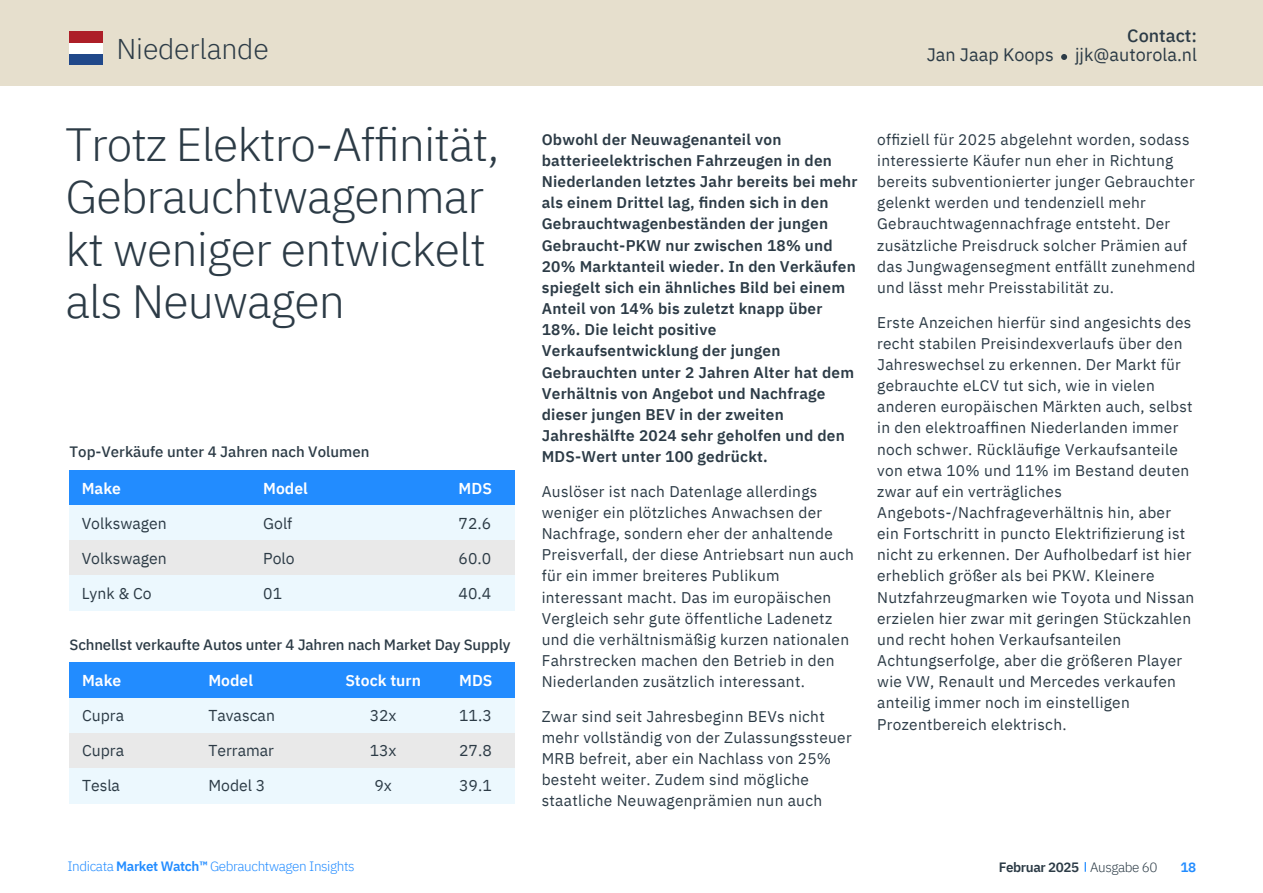
<style>
.page{position:relative;width:1263px;height:893px;background:#fff}
.page>*{position:absolute;margin:0;border:0;box-sizing:border-box;transform-origin:0 0}
.t1{font:300 46.5px/52.5px "IBM Plex Sans";letter-spacing:-.02em;color:#2c3b46}
.t2{font:300 28.5px "IBM Plex Sans";letter-spacing:-.01em;color:#2c3b46}
.t3{font:18px "IBM Plex Sans";color:#2c3b46}
.t4{font:500 18px "IBM Plex Sans";color:#2c3b46}
.t5{font:15.75px "IBM Plex Sans";color:#2c3b46}
.t6{font:600 15.75px "IBM Plex Sans";color:#fff}
.t7{font:15.45px/21.1px "IBM Plex Sans";letter-spacing:.02em;color:#2c3b46}
.t8{font:600 15.45px/21.1px "IBM Plex Sans";letter-spacing:.015em;color:#2c3b46}
.t9{font:500 15px "IBM Plex Sans";letter-spacing:-.01em;color:#2c3b46}
.t10{font:300 13.5px "IBM Plex Sans";letter-spacing:-.03em;color:#228cff}
.t11{font:600 13.5px "IBM Plex Sans";letter-spacing:-.03em;color:#2c3b46}
.t12{font:600 13.5px "IBM Plex Sans";color:#228cff}
.s1{font-weight:600}
.s2{font-weight:300}
</style>
<div class="page">
<div style="left:69px;top:470px;width:446px;height:35px;background:#228cff"></div>
<div style="left:69px;top:505px;width:446px;height:35px;background:#ecf8fe"></div>
<div style="left:69px;top:540px;width:446px;height:36px;background:#e9e9e9"></div>
<div style="left:69px;top:576px;width:446px;height:35px;background:#ecf8fe"></div>
<div style="left:69px;top:663px;width:446px;height:35px;background:#228cff"></div>
<div style="left:69px;top:698px;width:446px;height:35px;background:#ecf8fe"></div>
<div style="left:69px;top:733px;width:446px;height:35px;background:#e9e9e9"></div>
<div style="left:69px;top:768px;width:446px;height:35px;background:#ecf8fe"></div>
<div style="left:0;top:0;width:1263px;height:85px;background:#e6dfcd"></div>
<svg style="left:1061px;top:54px;width:6px;height:6px"></svg>
<div style="left:69px;top:43px;width:33px;height:11px;background:#fff"></div>
<div style="left:69px;top:54px;width:33px;height:11px;background:#20488a"></div>
<div style="left:69px;top:32px;width:33px;height:11px;background:#ad1f28"></div>
<h2 class="t2" style="left:117px;top:34px;width:154px">Niederlande</h2>
<h1 class="t1" style="left:66px;top:114px;width:435px">Trotz Elektro-Affinität,<br>Gebrauchtwagenmar kt weniger entwickelt als Neuwagen</h1>
<p class="t9" style="left:70px;top:445px;width:301px">Top-Verk‰ufe unter 4 Jahren nach Volumen</p>
<p class="t6" style="left:82px;top:479px;width:41px">Make</p>
<p class="t5" style="left:82px;top:511px;width:87px">Volkswagen</p>
<p class="t5" style="left:82px;top:546px;width:87px">Volkswagen</p>
<p class="t5" style="left:82px;top:581px;width:71px">Lynk &amp; Co</p>
<p class="t6" style="left:263px;top:479px;width:46px">Model</p>
<p class="t5" style="left:263px;top:514px;width:31px">Golf</p>
<p class="t5" style="left:263px;top:549px;width:33px">Polo</p>
<p class="t5" style="left:263px;top:584px;width:20px">01</p>
<p class="t6" style="left:459px;top:479px;width:35px">MDS</p>
<p class="t5" style="left:459px;top:514px;width:34px">72.6</p>
<p class="t5" style="left:459px;top:549px;width:34px">60.0</p>
<p class="t5" style="left:459px;top:584px;width:34px">40.4</p>
<p class="t9" style="left:70px;top:638px;width:442px">Schnellst verkaufte Autos unter 4 Jahren nach Market Day Supply</p>
<p class="t6" style="left:82px;top:672px;width:41px">Make</p>
<p class="t5" style="left:82px;top:706px;width:44px">Cupra</p>
<p class="t5" style="left:82px;top:741px;width:44px">Cupra</p>
<p class="t5" style="left:82px;top:776px;width:40px">Tesla</p>
<p class="t6" style="left:208px;top:672px;width:46px">Model</p>
<p class="t5" style="left:208px;top:706px;width:68px">Tavascan</p>
<p class="t5" style="left:208px;top:741px;width:67px">Terramar</p>
<p class="t5" style="left:208px;top:776px;width:58px">Model 3</p>
<p class="t6" style="left:345px;top:672px;width:77px">Stock turn</p>
<p class="t5" style="left:370px;top:706px;width:28px">32x</p>
<p class="t5" style="left:370px;top:741px;width:28px">13x</p>
<p class="t5" style="left:374px;top:773px;width:19px">9x</p>
<p class="t6" style="left:459px;top:672px;width:35px">MDS</p>
<p class="t5" style="left:459px;top:706px;width:34px">11.3</p>
<p class="t5" style="left:459px;top:741px;width:34px">27.8</p>
<p class="t5" style="left:459px;top:773px;width:34px">39.1</p>
<p class="t4" style="left:1127px;top:28px;width:71px">Contact:</p>
<p class="t3" style="left:927px;top:44px;width:272px">Jan Jaap Koops jjk@autorola.nl</p>
<p class="t8" style="left:542px;top:129px;width:317px">Obwohl der Neuwagenanteil von batterieelektrischen Fahrzeugen in den Niederlanden letztes Jahr bereits bei mehr als einem Drittel lag, finden sich in den Gebrauchtwagenbest‰nden der jungen Gebraucht-PKW nur zwischen 18% und 20% Marktanteil wieder. In den Verk‰ufen spiegelt sich ein ‰hnliches Bild bei einem Anteil von 14% bis zuletzt knapp ¸ber 18%. Die leicht positive Verkaufsentwicklung der jungen Gebrauchten unter 2 Jahren Alter hat dem Verh‰ltnis von Angebot und Nachfrage dieser jungen BEV in der zweiten Jahresh‰lfte 2024 sehr geholfen und den MDS-Wert unter 100 gedr¸ckt.</p>
<p class="t7" style="left:542px;top:479px;width:314px">Auslöser ist nach Datenlage allerdings weniger ein plötzliches Anwachsen der Nachfrage, sondern eher der anhaltende Preisverfall, der diese Antriebsart nun auch f¸r ein immer breiteres Publikum interessant macht. Das im europ‰ischen Vergleich sehr gute öffentliche Ladenetz und die verhältnismäßig kurzen nationalen Fahrstrecken machen den Betrieb in den Niederlanden zus‰tzlich interessant.</p>
<p class="t7" style="left:542px;top:704px;width:311px">Zwar sind seit Jahresbeginn BEVs nicht mehr vollst‰ndig von der Zulassungssteuer MRB befreit, aber ein Nachlass von 25% besteht weiter. Zudem sind mögliche staatliche Neuwagenpr‰mien nun auch</p>
<p class="t7" style="left:877px;top:128px;width:320px">offiziell für 2025 abgelehnt worden, sodass interessierte K‰ufer nun eher in Richtung bereits subventionierter junger Gebrauchter gelenkt werden und tendenziell mehr Gebrauchtwagennachfrage entsteht. Der zus‰tzliche Preisdruck solcher Pr‰mien auf das Jungwagensegment entf‰llt zunehmend und l‰sst mehr Preisstabilit‰t zu.</p>
<p class="t7" style="left:877px;top:311px;width:319px">Erste Anzeichen hierf¸r sind angesichts des recht stabilen Preisindexverlaufs ¸ber den Jahreswechsel zu erkennen. Der Markt f¸r gebrauchte eLCV tut sich, wie in vielen anderen europ‰ischen M‰rkten auch, selbst in den elektroaffinen Niederlanden immer noch schwer. Rückläufige Verkaufsanteile von etwa 10% und 11% im Bestand deuten zwar auf ein vertr‰gliches Angebots-/Nachfrageverh‰ltnis hin, aber ein Fortschritt in puncto Elektrifizierung ist nicht zu erkennen. Der Aufholbedarf ist hier erheblich größer als bei PKW. Kleinere Nutzfahrzeugmarken wie Toyota und Nissan erzielen hier zwar mit geringen St¸ckzahlen und recht hohen Verkaufsanteilen Achtungserfolge, aber die größeren Player wie VW, Renault und Mercedes verkaufen anteilig immer noch im einstelligen Prozentbereich elektrisch.</p>
<p class="t10" style="left:67px;top:859px;width:289px">Indicata <span class="s1">Market Watchô</span> Gebrauchtwagen Insights</p>
<p class="t11" style="left:999px;top:859px;width:160px">Februar 2025 <span class="s2">Ausgabe 60</span></p>
<p class="t12" style="left:1180px;top:860px;width:17px">18</p>
</div>
